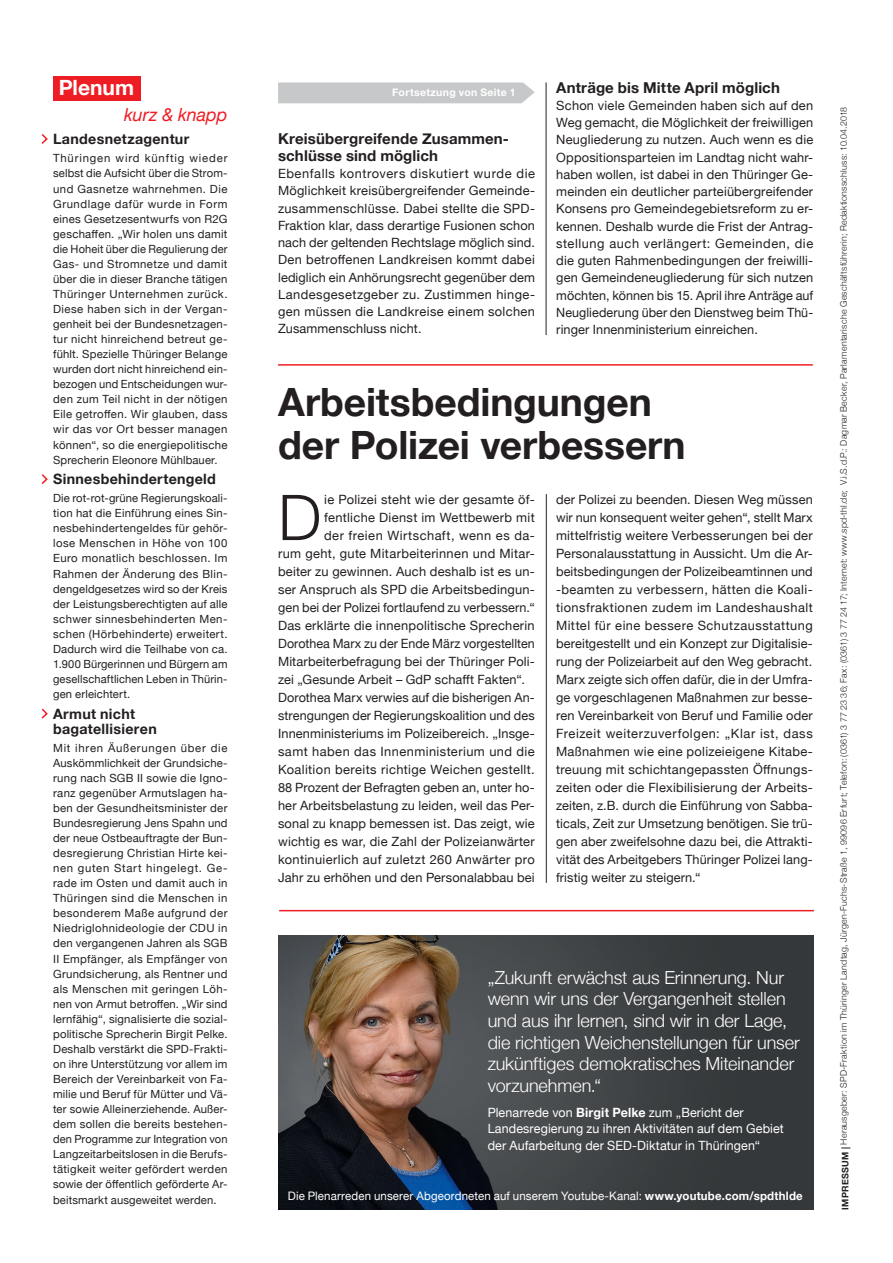
<style>
.page{position:relative;width:893px;height:1263px;background:#fff}
.page>*{position:absolute;margin:0;border:0;box-sizing:border-box;transform-origin:0 0}
.t1{font:300 63.15px "Helvetica Neue";color:#231f20}
.t2{font:700 39px/42.9px "Helvetica Neue";letter-spacing:-.005em;color:#231f20}
.t3{font:700 21px "Helvetica Neue";color:#fff}
.t4{font:300 18px/21.6px "Helvetica Neue";letter-spacing:-.005em;color:#fff}
.t5{font:italic 18px "Helvetica Neue";color:#ee1d23}
.t6{font:700 15px/17.2px "Helvetica Neue";letter-spacing:.01em;color:#231f20}
.t7{font:700 14.25px/15px "Helvetica Neue";letter-spacing:.02em;color:#231f20}
.t8{font:12.75px/17.2px "Helvetica Neue";letter-spacing:.015em;color:#231f20;text-align:justify}
.t9{font:12.75px/16.5px "Helvetica Neue";letter-spacing:.01em;color:#fff}
.t10{font:12.75px "Helvetica Neue";letter-spacing:.035em;color:#231f20}
.t11{font:11.7px "Helvetica Neue";letter-spacing:.01em;color:#fff}
.t12{font:11.25px/15px "Helvetica Neue";letter-spacing:.015em;color:#231f20;text-align:justify}
.t13{font:700 10.5px "Helvetica Neue";letter-spacing:.03em;color:#fff}
.t14{font:300 9px "Helvetica Neue";letter-spacing:.03em;color:#231f20}
.s1{font-weight:700}
</style>
<div class="page">
<div style="left:53px;top:77px;width:87px;height:24px;background:#ee1d23"></div>
<hr style="left:546px;top:82px;width:1px;height:253px;background:#231f20">
<hr style="left:546px;top:494px;width:1px;height:389px;background:#231f20">
<hr style="left:278px;top:364px;width:535px;height:2px;background:#ee1d23">
<hr style="left:279px;top:910px;width:535px;height:1px;background:#ee1d23">
<svg style="left:278px;top:82px;width:257px;height:21px;background:#c9cacc"></svg>
<svg style="left:41px;top:134px;width:7px;height:10px"></svg>
<svg style="left:41px;top:474px;width:7px;height:10px"></svg>
<svg style="left:41px;top:708px;width:7px;height:11px"></svg>
<img style="left:278px;top:935px;width:535px;height:275px">
<h3 class="t3" style="left:59px;top:72px;width:77px">Plenum</h3>
<p class="t13" style="left:392px;top:84px;width:125px">Fortsetzung von Seite 1</p>
<h3 class="t5" style="left:124px;top:102px;width:105px">kurz &amp; knapp</h3>
<p class="t7" style="left:53px;top:132px;width:138px">Landesnetzagentur</p>
<p class="t12" style="left:53px;top:152px;width:176px">Thüringen wird künftig wieder selbst die Aufsicht über die Strom&shy;und Gasnetze wahrnehmen. Die Grundlage dafür wurde in Form eines Gesetzesentwurfs von R2G geschaffen. „Wir holen uns damit die Hoheit über die Regulierung der Gas- und Stromnetze und damit über die in dieser Branche tätigen Thüringer Unternehmen zurück.<br>Diese haben sich in der Vergan&shy;genheit bei der Bundesnetzagen&shy;tur nicht hinreichend betreut ge&shy;fühlt. Spezielle Thüringer Belange wurden dort nicht hinreichend ein&shy;bezogen und Entscheidungen wur&shy;den zum Teil nicht in der nötigen Eile getroffen. Wir glauben, dass wir das vor Ort besser managen können“, so die energiepolitische Sprecherin Eleonore Mühlbauer.</p>
<p class="t7" style="left:53px;top:472px;width:164px">Sinnesbehindertengeld</p>
<p class="t12" style="left:53px;top:491px;width:176px">Die rot-rot-grüne Regierungskoali&shy;tion hat die Einführung eines Sin&shy;nesbehindertengeldes für gehör&shy;lose Menschen in Höhe von 100<br>Euro monatlich beschlossen. Im Rahmen der Änderung des Blin&shy;dengeldgesetzes wird so der Kreis der Leistungsberechtigten auf alle schwer sinnesbehinderten Men&shy;schen (Hörbehinderte) erweitert.<br>Dadurch wird die Teilhabe von ca.<br>1.900 Bürgerinnen und Bürgern am gesellschaftlichen Leben in Thürin&shy;gen erleichtert.</p>
<p class="t7" style="left:53px;top:706px;width:105px">Armut nicht bagatellisieren</p>
<p class="t12" style="left:53px;top:741px;width:176px">Mit ihren Äußerungen über die Auskömmlichkeit der Grundsiche&shy;rung nach SGB II sowie die Igno&shy;ranz gegenüber Armutslagen ha&shy;ben der Gesundheitsminister der Bundesregierung Jens Spahn und der neue Ostbeauftragte der Bun&shy;desregierung Christian Hirte kei&shy;nen guten Start hingelegt. Ge&shy;rade im Osten und damit auch in Thüringen sind die Menschen in besonderem Maße aufgrund der Niedriglohnideologie der CDU in den vergangenen Jahren als SGB II Empfänger, als Empfänger von Grundsicherung, als Rentner und als Menschen mit geringen Löh&shy;nen von Armut betroffen. „Wir sind lernfähig“, signalisierte die sozial&shy;politische Sprecherin Birgit Pelke.<br>Deshalb verstärkt die SPD-Frakti&shy;on ihre Unterstützung vor allem im Bereich der Vereinbarkeit von Fa&shy;milie und Beruf für Mütter und Vä&shy;ter sowie Alleinerziehende. Außer&shy;dem sollen die bereits bestehen&shy;den Programme zur Integration von Langzeitarbeitslosen in die Berufs&shy;tätigkeit weiter gefördert werden sowie der öffentlich geförderte Ar&shy;beitsmarkt ausgeweitet werden.</p>
<p class="t6" style="left:556px;top:79px;width:225px">Anträge bis Mitte April möglich</p>
<p class="t8" style="left:556px;top:97px;width:258px">Schon viele Gemeinden haben sich auf den Weg gemacht, die Möglichkeit der freiwilligen Neugliederung zu nutzen. Auch wenn es die Oppositionsparteien im Landtag nicht wahr&shy;haben wollen, ist dabei in den Thüringer Ge&shy;meinden ein deutlicher parteiübergreifender Konsens pro Gemeindegebietsreform zu er&shy;kennen. Deshalb wurde die Frist der Antrag&shy;stellung auch verlängert: Gemeinden, die die guten Rahmenbedingungen der freiwilli&shy;gen Gemeindeneugliederung für sich nutzen möchten, können bis 15. April ihre Anträge auf Neugliederung über den Dienstweg beim Thü&shy;ringer Innenministerium einreichen.</p>
<p class="t6" style="left:278px;top:130px;width:232px">Kreisübergreifende Zusammen&shy;schlüsse sind möglich</p>
<p class="t8" style="left:278px;top:166px;width:258px">Ebenfalls kontrovers diskutiert wurde die Möglichkeit kreisübergreifender Gemeinde&shy;zusammenschlüsse. Dabei stellte die SPD-Fraktion klar, dass derartige Fusionen schon nach der geltenden Rechtslage möglich sind.<br>Den betroffenen Landkreisen kommt dabei lediglich ein Anhörungsrecht gegenüber dem Landesgesetzgeber zu. Zustimmen hinge&shy;gen müssen die Landkreise einem solchen Zusammenschluss nicht.</p>
<h2 class="t2" style="left:278px;top:382px;width:409px">Arbeitsbedingungen der Polizei verbessern</h2>
<h1 class="t1" style="left:278px;top:467px;width:45px">D</h1>
<p class="t8" style="left:324px;top:492px;width:212px">ie Polizei steht wie der gesamte öf-</p>
<p class="t8" style="left:556px;top:491px;width:258px;line-height:18px">der Polizei zu beenden. Diesen Weg müssen wir nun konsequent weiter gehen“, stellt Marx mittelfristig weitere Verbesserungen bei der Personalausstattung in Aussicht. Um die Ar&shy;beitsbedingungen der Polizeibeamtinnen und -beamten zu verbessern, hätten die Koali&shy;tionsfraktionen zudem im Landeshaushalt Mittel für eine bessere Schutzausstattung bereitgestellt und ein Konzept zur Digitalisie&shy;rung der Polizeiarbeit auf den Weg gebracht.<br>Marx zeigte sich offen dafür, die in der Umfra&shy;ge vorgeschlagenen Maßnahmen zur besse&shy;ren Vereinbarkeit von Beruf und Familie oder Freizeit weiterzuverfolgen: „Klar ist, dass Maßnahmen wie eine polizeieigene Kitabe&shy;treuung mit schichtangepassten Öffnungs&shy;zeiten oder die Flexibilisierung der Arbeits&shy;zeiten, z.B. durch die Einführung von Sabba&shy;ticals, Zeit zur Umsetzung benötigen. Sie trü&shy;gen aber zweifelsohne dazu bei, die Attrakti&shy;vität des Arbeitgebers Thüringer Polizei lang&shy;fristig weiter zu steigern.“</p>
<p class="t8" style="left:324px;top:510px;width:212px">fentliche Dienst im Wettbewerb mit</p>
<p class="t10" style="left:324px;top:526px;width:212px">der freien Wirtschaft, wenn es da-</p>
<p class="t8" style="left:278px;top:546px;width:258px">rum geht, gute Mitarbeiterinnen und Mitar-</p>
<p class="t8" style="left:278px;top:564px;width:258px">beiter zu gewinnen. Auch deshalb ist es un-</p>
<p class="t8" style="left:278px;top:582px;width:258px">ser Anspruch als SPD die Arbeitsbedingun-</p>
<p class="t8" style="left:278px;top:600px;width:258px">gen bei der Polizei fortlaufend zu verbessern.“</p>
<p class="t8" style="left:278px;top:618px;width:258px">Das erklärte die innenpolitische Sprecherin</p>
<p class="t8" style="left:278px;top:636px;width:258px">Dorothea Marx zu der Ende März vorgestellten</p>
<p class="t8" style="left:278px;top:654px;width:258px">Mitarbeiterbefragung bei der Thüringer Poli-</p>
<p class="t8" style="left:278px;top:672px;width:248px">zei „Gesunde Arbeit – GdP schafft Fakten“.</p>
<p class="t8" style="left:278px;top:690px;width:258px">Dorothea Marx verwies auf die bisherigen An-</p>
<p class="t8" style="left:278px;top:708px;width:258px">strengungen der Regierungskoalition und des</p>
<p class="t8" style="left:278px;top:726px;width:258px">Innenministeriums im Polizeibereich. „Insge-</p>
<p class="t8" style="left:278px;top:744px;width:258px">samt haben das Innenministerium und die</p>
<p class="t8" style="left:278px;top:762px;width:258px">Koalition bereits richtige Weichen gestellt.</p>
<p class="t8" style="left:278px;top:780px;width:258px">88 Prozent der Befragten geben an, unter ho-</p>
<p class="t8" style="left:278px;top:798px;width:258px">her Arbeitsbelastung zu leiden, weil das Per-</p>
<p class="t8" style="left:278px;top:816px;width:258px">sonal zu knapp bemessen ist. Das zeigt, wie</p>
<p class="t8" style="left:278px;top:834px;width:258px">wichtig es war, die Zahl der Polizeianwärter</p>
<p class="t8" style="left:278px;top:852px;width:258px">kontinuierlich auf zuletzt 260 Anwärter pro</p>
<p class="t8" style="left:278px;top:870px;width:258px">Jahr zu erhöhen und den Personalabbau bei</p>
<h3 class="t4" style="left:488px;top:965px;width:313px">„Zukunft erwächst aus Erinnerung. Nur wenn wir uns der Vergangenheit stellen und aus ihr lernen, sind wir in der Lage, die richtigen Weichenstellungen für unser zukünftiges demokratisches Miteinander vorzunehmen.“</h3>
<p class="t9" style="left:488px;top:1105px;width:298px">Plenarrede von <span class="s1">Birgit Pelke</span> zum „Bericht der<br>Landesregierung zu ihren Aktivitäten auf dem Gebiet der Aufarbeitung der SED-Diktatur in Thüringen“</p>
<p class="t11" style="left:288px;top:1188px;width:517px">Die Plenarreden unserer Abgeordneten auf unserem Youtube-Kanal: <span class="s1">www.youtube.com/spdthlde</span></p>
<p class="t14" style="left:836px;top:1210px;width:1104px;rotate:-90deg"><span class="s1">IMPRESSUM |</span> Herausgeber: SPD-Fraktion im Thüringer Landtag, Jürgen-Fuchs-Straße 1, 99096 Erfurt; Telefon: (0361) 3 77 23 36; Fax: (0361) 3 77 24 17; Internet: www.spd-thl.de; V.i.S.d.P.: Dagmar Becker, Parlamentarische Geschäftsführerin; Redaktionsschluss: 10.04.2018</p>
</div>
